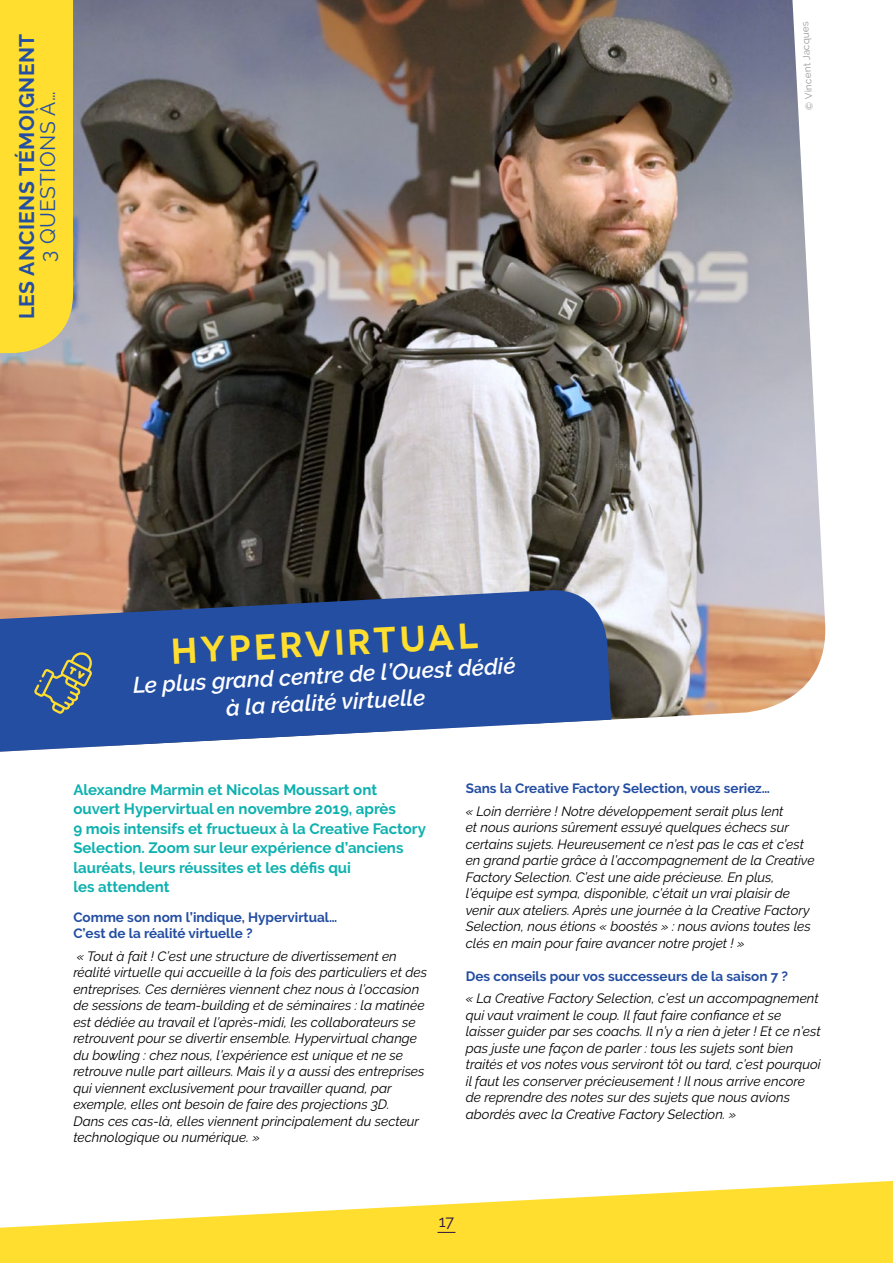
<style>
.page{position:relative;width:893px;height:1263px;background:#fff}
.page>*{position:absolute;margin:0;border:0;box-sizing:border-box;transform-origin:0 0}
.t1{font:600 36px "Novecentosanswide";color:#ffde2f}
.t2{font:italic 600 22.5px/27px "Raleway";color:#fff;text-align:center}
.t3{font:700 21px "Raleway";letter-spacing:.02em;color:#244ea2}
.t4{font:21px "Raleway";letter-spacing:.02em;color:#244ea2}
.t5{font:16.2px "Raleway";color:#2b1343}
.t6{font:700 15px/19.5px "Raleway";color:#0db1af}
.t7{font:italic 13.5px/16.5px "Raleway";color:#000}
.t8{font:700 13.5px/16.5px "Raleway";color:#244ea2}
.t9{font:9.75px "Raleway";color:#939598}
</style>
<div class="page">
<svg style="left:0;top:1181px;width:893px;height:82px;fill:#ffde2f"></svg>
<img style="left:0;top:0;width:825px;height:720px">
<svg style="left:437px;top:1232px;width:18px;height:1px"></svg>
<svg style="left:0;top:587px;width:611px;height:165px;background:#4563a4"></svg>
<div style="left:0;top:0;width:73px;height:353px;background:#ffde2f"></div>
<svg style="left:34px;top:651px;width:58px;height:63px;background:#4f6a8a"></svg>
<h3 class="t3" style="left:15px;top:319px;width:282px;rotate:-90deg">Les anciens témoignent</h3>
<h3 class="t4" style="left:36px;top:262px;width:171px;rotate:-90deg">3 questions à…</h3>
<p class="t9" style="left:804px;top:111px;width:91px;rotate:-93deg">© VincentJacques</p>
<h1 class="t1" style="left:170px;top:629px;width:307px;rotate:-3deg">Hypervirtual</h1>
<h2 class="t2" style="left:132px;top:672px;width:385px;rotate:-3deg">Le plus grand centre de l’Ouest dédié à la réalité virtuelle</h2>
<p class="t6" style="left:73px;top:780px;width:354px">Alexandre Marmin et Nicolas Moussart ont ouvert Hypervirtual en novembre 2019, après<br>9 mois intensifs et fructueux à la Creative Factory Selection. Zoom sur leur expérience d’anciens lauréats, leurs réussites et les défis qui<br>les attendent</p>
<p class="t8" style="left:73px;top:908px;width:265px">Comme son nom l’indique, Hypervirtual…<br>C’est de la réalité virtuelle ?</p>
<p class="t7" style="left:73px;top:947px;width:355px">« Tout à fait ! C’est une structure de divertissement en réalité virtuelle qui accueille à la fois des particuliers et des entreprises. Ces dernières viennent chez nous à l’occasion de sessions de team-building et de séminaires : la matinée est dédiée au travail et l’après-midi, les collaborateurs se retrouvent pour se divertir ensemble. Hypervirtual change du bowling : chez nous, l’expérience est unique et ne se retrouve nulle part ailleurs. Mais il y a aussi des entreprises qui viennent exclusivement pour travailler quand, par exemple, elles ont besoin de faire des projections 3D.<br>Dans ces cas-là, elles viennent principalement du secteur technologique ou numérique. »</p>
<p class="t8" style="left:466px;top:780px;width:306px">Sans la Creative Factory Selection, vous seriez…</p>
<p class="t7" style="left:466px;top:803px;width:350px">« Loin derrière ! Notre développement serait plus lent<br>et nous aurions sûrement essuyé quelques échecs sur certains sujets. Heureusement ce n’est pas le cas et c’est en grand partie grâce à l’accompagnement de la Creative Factory Selection. C’est une aide précieuse. En plus, l’équipe est sympa, disponible, c’était un vrai plaisir de venir aux ateliers. Après une journée à la Creative Factory Selection, nous étions « boostés » : nous avions toutes les clés en main pour faire avancer notre projet ! »</p>
<p class="t8" style="left:466px;top:968px;width:324px">Des conseils pour vos successeurs de la saison 7 ?</p>
<p class="t7" style="left:466px;top:990px;width:356px">« La Creative Factory Selection, c’est un accompagnement qui vaut vraiment le coup. Il faut faire confiance et se laisser guider par ses coachs. Il n’y a rien à jeter ! Et ce n’est pas juste une façon de parler : tous les sujets sont bien traités et vos notes vous serviront tôt ou tard, c’est pourquoi il faut les conserver précieusement ! Il nous arrive encore de reprendre des notes sur des sujets que nous avions abordés avec la Creative Factory Selection. »</p>
<p class="t5" style="left:439px;top:1212px;width:17px">17</p>
</div>
